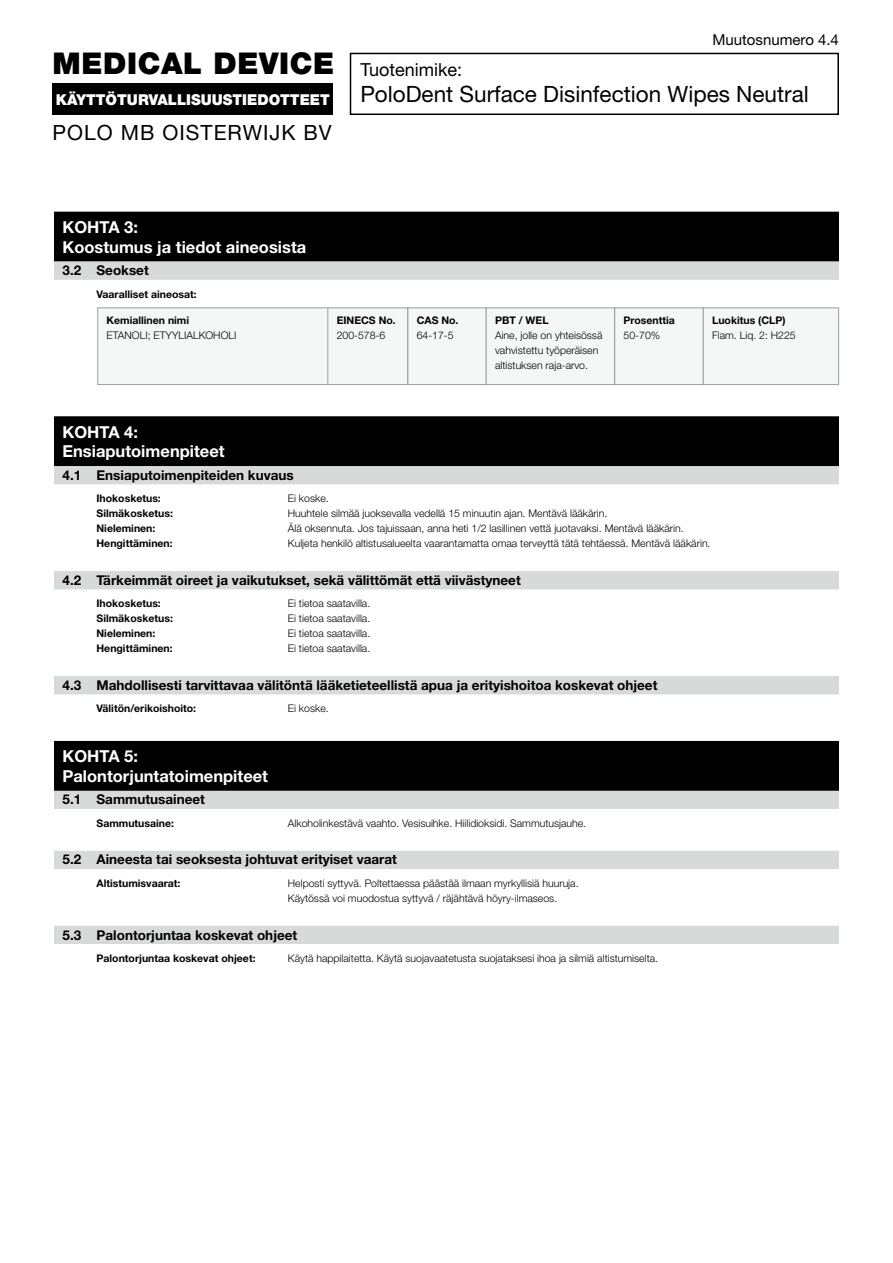
<style>
.page{position:relative;width:893px;height:1263px;background:#fff}
.page>*{position:absolute;margin:0;border:0;box-sizing:border-box;transform-origin:0 0}
.t1{font:900 30px "Helvetica Neue LT Pro";letter-spacing:.02em;color:#000}
.t2{font:22.5px "Helvetica Neue LT Pro";color:#000}
.t3{font:21px "Helvetica Neue LT Pro";letter-spacing:.05em;color:#000}
.t4{font:18px "Helvetica Neue LT Pro";color:#000}
.t5{font:700 16.5px/19.8px "Helvetica Neue LT Pro";color:#fff}
.t6{font:900 15px "Helvetica Neue LT Pro";color:#fff}
.t7{font:15px "Helvetica Neue LT Pro";color:#000}
.t8{font:700 13.5px "Helvetica Neue LT Pro";color:#000}
.t9{font:300 10.5px/15px "Helvetica Neue LT Pro";color:#000}
.t10{font:700 10.5px "Helvetica Neue LT Pro";color:#000}
</style>
<div class="page">
<div style="left:54px;top:212px;width:785px;height:25px;background:#000"></div>
<div style="left:54px;top:231px;width:785px;height:26px;background:#000"></div>
<div style="left:54px;top:253px;width:785px;height:9px;background:#000"></div>
<div style="left:54px;top:261px;width:785px;height:18px;background:#d8dada"></div>
<div style="left:54px;top:275px;width:785px;height:5px;background:#d8dada"></div>
<div style="left:54px;top:416px;width:785px;height:26px;background:#000"></div>
<div style="left:54px;top:436px;width:785px;height:26px;background:#000"></div>
<div style="left:54px;top:457px;width:785px;height:9px;background:#000"></div>
<div style="left:54px;top:466px;width:785px;height:18px;background:#d8dada"></div>
<div style="left:54px;top:571px;width:785px;height:18px;background:#d8dada"></div>
<div style="left:54px;top:676px;width:785px;height:18px;background:#d8dada"></div>
<div style="left:54px;top:741px;width:785px;height:25px;background:#000"></div>
<div style="left:54px;top:761px;width:785px;height:25px;background:#000"></div>
<div style="left:54px;top:782px;width:785px;height:9px;background:#000"></div>
<div style="left:54px;top:791px;width:785px;height:18px;background:#d8dada"></div>
<div style="left:54px;top:851px;width:785px;height:18px;background:#d8dada"></div>
<div style="left:54px;top:926px;width:785px;height:18px;background:#d8dada"></div>
<div style="left:98px;top:308px;width:230px;height:77px;background:#f5f6f6"></div>
<div style="left:97px;top:307px;width:231px;height:78px;border:1px solid #9d9e9e"></div>
<div style="left:328px;top:308px;width:80px;height:77px;background:#f5f6f6"></div>
<div style="left:327px;top:307px;width:81px;height:78px;border:1px solid #9d9e9e"></div>
<div style="left:408px;top:308px;width:78px;height:77px;background:#f5f6f6"></div>
<div style="left:407px;top:307px;width:80px;height:78px;border:1px solid #9d9e9e"></div>
<div style="left:486px;top:308px;width:129px;height:77px;background:#f5f6f6"></div>
<div style="left:486px;top:307px;width:129px;height:78px;border:1px solid #9d9e9e"></div>
<div style="left:615px;top:308px;width:88px;height:77px;background:#f5f6f6"></div>
<div style="left:614px;top:307px;width:90px;height:78px;border:1px solid #9d9e9e"></div>
<div style="left:703px;top:308px;width:136px;height:77px;background:#f5f6f6"></div>
<div style="left:703px;top:307px;width:136px;height:78px;border:1px solid #9d9e9e"></div>
<div style="left:350px;top:53px;width:489px;height:62px;border:2px solid #000"></div>
<div style="left:52px;top:83px;width:281px;height:32px;background:#000"></div>
<h1 class="t1" style="left:52px;top:45px;width:283px">MEDICAL DEVICE</h1>
<h3 class="t6" style="left:56px;top:90px;width:276px">KÄYTTÖTURVALLISUUSTIEDOTTEET</h3>
<h3 class="t3" style="left:52px;top:119px;width:281px">POLO MB OISTERWIJK BV</h3>
<h3 class="t7" style="left:712px;top:30px;width:128px">Muutosnumero 4.4</h3>
<h3 class="t4" style="left:360px;top:59px;width:103px">Tuotenimike:</h3>
<h2 class="t2" style="left:360px;top:80px;width:450px">PoloDent Surface Disinfection Wipes Neutral</h2>
<h3 class="t5" style="left:62px;top:217px;width:245px">KOHTA 3:<br>Koostumus ja tiedot aineosista</h3>
<p class="t8" style="left:63px;top:262px;width:88px">3.2 Seokset</p>
<p class="t10" style="left:97px;top:287px;width:102px">Vaaralliset aineosat:</p>
<p class="t10" style="left:107px;top:314px;width:84px">Kemiallinen nimi</p>
<p class="t9" style="left:107px;top:328px;width:131px">ETANOLI; ETYYLIALKOHOLI</p>
<p class="t10" style="left:337px;top:314px;width:61px">EINECS No.</p>
<p class="t9" style="left:337px;top:328px;width:50px">200-578-6</p>
<p class="t10" style="left:417px;top:314px;width:43px">CAS No.</p>
<p class="t9" style="left:417px;top:328px;width:38px">64-17-5</p>
<p class="t10" style="left:495px;top:314px;width:55px">PBT / WEL</p>
<p class="t9" style="left:495px;top:328px;width:109px">Aine, jolle on yhteisössä vahvistettu työperäisen altistuksen raja-arvo.</p>
<p class="t10" style="left:624px;top:314px;width:53px">Prosenttia</p>
<p class="t9" style="left:624px;top:328px;width:38px">50-70%</p>
<p class="t10" style="left:712px;top:314px;width:75px">Luokitus (CLP)</p>
<p class="t9" style="left:712px;top:328px;width:85px">Flam. Liq. 2: H225</p>
<h3 class="t5" style="left:62px;top:421px;width:164px">KOHTA 4:<br>Ensiaputoimenpiteet</h3>
<p class="t8" style="left:63px;top:467px;width:233px">4.1 Ensiaputoimenpiteiden kuvaus</p>
<p class="t10" style="left:97px;top:492px;width:66px">Ihokosketus:</p>
<p class="t9" style="left:288px;top:491px;width:42px">Ei koske.</p>
<p class="t10" style="left:97px;top:507px;width:78px">Silmäkosketus:</p>
<p class="t9" style="left:288px;top:506px;width:321px">Huuhtele silmää juoksevalla vedellä 15 minuutin ajan. Mentävä lääkärin.</p>
<p class="t10" style="left:97px;top:522px;width:60px">Nieleminen:</p>
<p class="t9" style="left:288px;top:521px;width:397px">Älä oksennuta. Jos tajuissaan, anna heti 1/2 lasillinen vettä juotavaksi. Mentävä lääkärin.</p>
<p class="t10" style="left:97px;top:537px;width:78px">Hengittäminen:</p>
<p class="t9" style="left:288px;top:536px;width:424px">Kuljeta henkilö altistusalueelta vaarantamatta omaa terveyttä tätä tehtäessä. Mentävä lääkärin.</p>
<p class="t8" style="left:63px;top:572px;width:460px">4.2 Tärkeimmät oireet ja vaikutukset, sekä välittömät että viivästyneet</p>
<p class="t10" style="left:97px;top:597px;width:66px">Ihokosketus:</p>
<p class="t9" style="left:288px;top:596px;width:84px">Ei tietoa saatavilla.</p>
<p class="t10" style="left:97px;top:612px;width:78px">Silmäkosketus:</p>
<p class="t9" style="left:288px;top:611px;width:84px">Ei tietoa saatavilla.</p>
<p class="t10" style="left:97px;top:627px;width:60px">Nieleminen:</p>
<p class="t9" style="left:288px;top:626px;width:84px">Ei tietoa saatavilla.</p>
<p class="t10" style="left:97px;top:642px;width:78px">Hengittäminen:</p>
<p class="t9" style="left:288px;top:641px;width:84px">Ei tietoa saatavilla.</p>
<p class="t8" style="left:63px;top:677px;width:596px">4.3 Mahdollisesti tarvittavaa välitöntä lääketieteellistä apua ja erityishoitoa koskevat ohjeet</p>
<p class="t10" style="left:97px;top:702px;width:101px">Välitön/erikoishoito:</p>
<p class="t9" style="left:288px;top:701px;width:42px">Ei koske.</p>
<h3 class="t5" style="left:62px;top:746px;width:207px">KOHTA 5:<br>Palontorjuntatoimenpiteet</h3>
<p class="t8" style="left:63px;top:791px;width:144px">5.1 Sammutusaineet</p>
<p class="t10" style="left:97px;top:817px;width:79px">Sammutusaine:</p>
<p class="t9" style="left:288px;top:815px;width:300px">Alkoholinkestävä vaahto. Vesisuihke. Hiilidioksidi. Sammutusjauhe.</p>
<p class="t8" style="left:63px;top:851px;width:336px">5.2 Aineesta tai seoksesta johtuvat erityiset vaarat</p>
<p class="t10" style="left:97px;top:877px;width:85px">Altistumisvaarat:</p>
<p class="t9" style="left:288px;top:875px;width:292px">Helposti syttyvä. Poltettaessa päästää ilmaan myrkyllisiä huuruja.<br>Käytössä voi muodostua syttyvä / räjähtävä höyry-ilmaseos.</p>
<p class="t8" style="left:63px;top:926px;width:236px">5.3 Palontorjuntaa koskevat ohjeet</p>
<p class="t10" style="left:97px;top:952px;width:161px">Palontorjuntaa koskevat ohjeet:</p>
<p class="t9" style="left:288px;top:950px;width:372px">Käytä happilaitetta. Käytä suojavaatetusta suojataksesi ihoa ja silmiä altistumiselta.</p>
</div>
